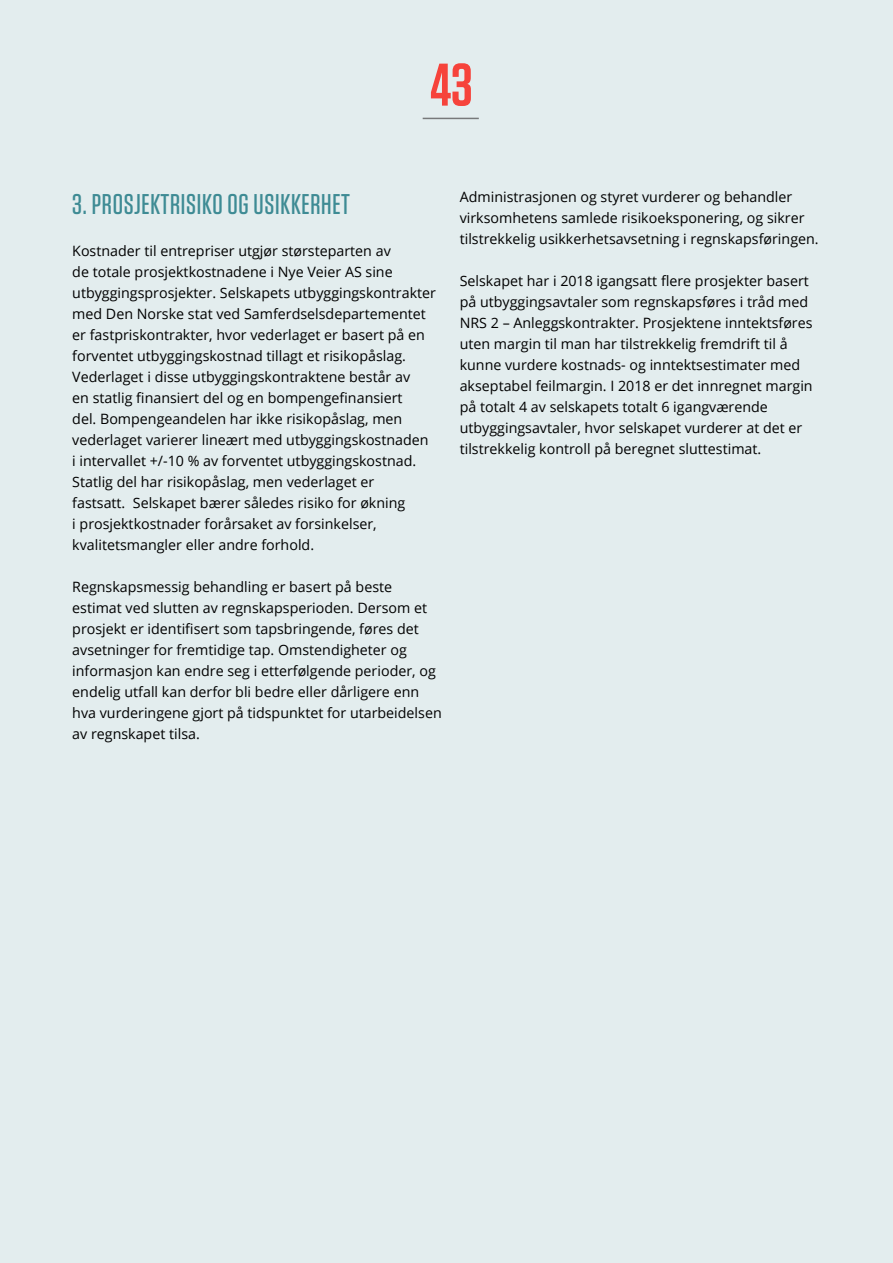
<style>
.page{position:relative;width:893px;height:1263px;background:#e3edee}
.page>*{position:absolute;margin:0;border:0;box-sizing:border-box;transform-origin:0 0}
.t1{font:600 60px "Tungsten";color:#f6433b}
.t2{font:500 28.5px "Tungsten";letter-spacing:.025em;color:#3e8b94}
.t3{font:14.25px/21px "Open Sans";color:#000}
</style>
<div class="page">
<hr style="left:423px;top:118px;width:56px;height:1px;background:#77797a">
<h1 class="t1" style="left:430px;top:53px;width:44px">43</h1>
<h2 class="t2" style="left:72px;top:189px;width:279px">3. PROSJEKTRISIKO OG USIKKERHET</h2>
<p class="t3" style="left:72px;top:240px;width:365px">Kostnader til entrepriser utgjør størsteparten av<br>de totale prosjektkostnadene i Nye Veier AS sine utbyggingsprosjekter. Selskapets utbyggingskontrakter med Den Norske stat ved Samferdselsdepartementet er fastpriskontrakter, hvor vederlaget er basert på en forventet utbyggingskostnad tillagt et risikopåslag.<br>Vederlaget i disse utbyggingskontraktene består av<br>en statlig finansiert del og en bompengefinansiert<br>del. Bompengeandelen har ikke risikopåslag, men vederlaget varierer lineært med utbyggingskostnaden<br>i intervallet +/-10 % av forventet utbyggingskostnad.<br>Statlig del har risikopåslag, men vederlaget er<br>fastsatt. Selskapet bærer således risiko for økning<br>i prosjektkostnader forårsaket av forsinkelser, kvalitetsmangler eller andre forhold.</p>
<p class="t3" style="left:72px;top:576px;width:371px">Regnskapsmessig behandling er basert på beste estimat ved slutten av regnskapsperioden. Dersom et prosjekt er identifisert som tapsbringende, føres det avsetninger for fremtidige tap. Omstendigheter og informasjon kan endre seg i etterfølgende perioder, og endelig utfall kan derfor bli bedre eller dårligere enn hva vurderingene gjort på tidspunktet for utarbeidelsen av regnskapet tilsa.</p>
<p class="t3" style="left:460px;top:186px;width:360px">Administrasjonen og styret vurderer og behandler virksomhetens samlede risikoeksponering, og sikrer tilstrekkelig usikkerhetsavsetning i regnskapsføringen.</p>
<p class="t3" style="left:460px;top:270px;width:354px">Selskapet har i 2018 igangsatt flere prosjekter basert på utbyggingsavtaler som regnskapsføres i tråd med NRS 2 – Anleggskontrakter. Prosjektene inntektsføres uten margin til man har tilstrekkelig fremdrift til å kunne vurdere kostnads- og inntektsestimater med akseptabel feilmargin. I 2018 er det innregnet margin på totalt 4 av selskapets totalt 6 igangværende utbyggingsavtaler, hvor selskapet vurderer at det er tilstrekkelig kontroll på beregnet sluttestimat.</p>
</div>
